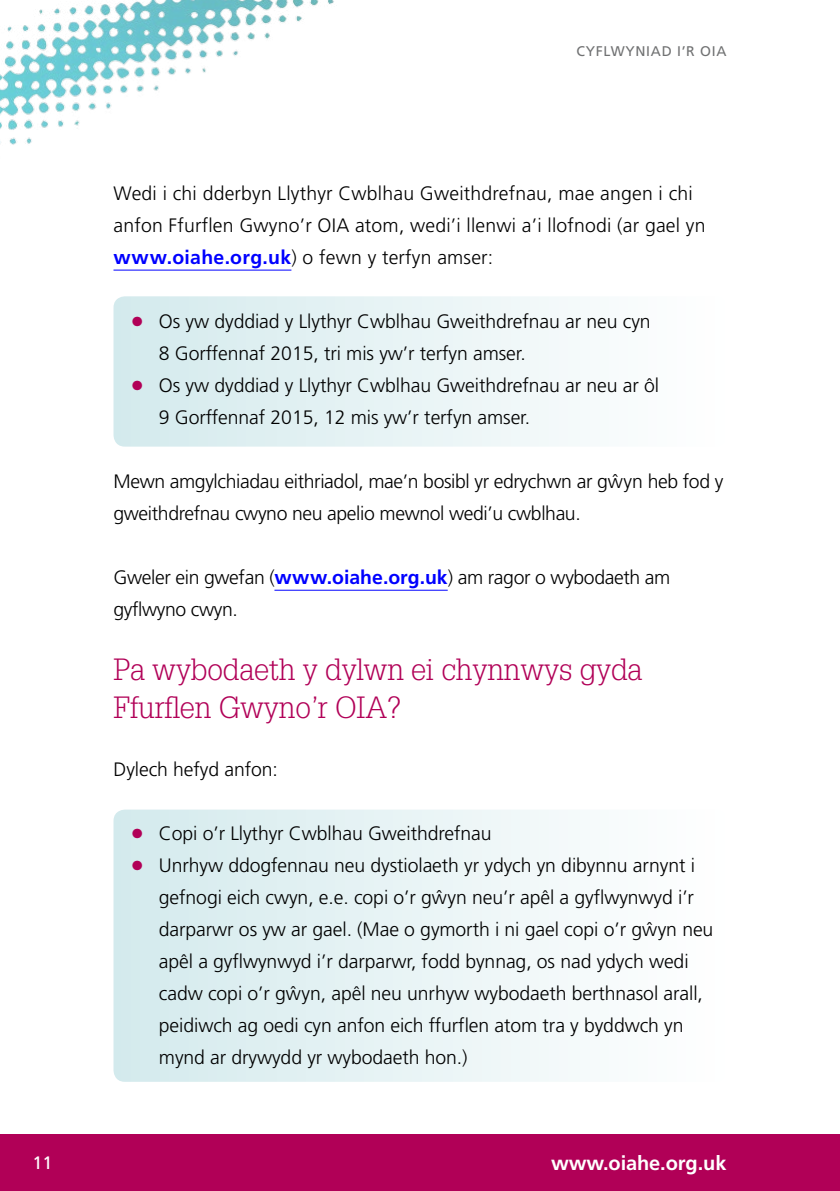
<style>
.page{position:relative;width:840px;height:1191px;background:#fff}
.page>*{position:absolute;margin:0;border:0;box-sizing:border-box;transform-origin:0 0}
.t1{font:300 30px/38px "Glypha";letter-spacing:-.005em;color:#b10057}
.t2{font:700 20px "Frutiger";letter-spacing:-.005em;color:#fff}
.t3{font:300 19.4px/32px "Frutiger";letter-spacing:-.005em;color:#000}
.t4{font:18px "Frutiger";color:#fff}
.t5{font:14px "Frutiger";letter-spacing:.05em;color:#707172}
.s1{font-weight:700;color:#00f}
.s2{font-weight:700;font-size:27.4px;color:#b10057}
</style>
<div class="page">
<img style="left:0;top:0;width:334px;height:145px">
<div style="left:0;top:1134px;width:839px;height:57px;background:#b10057"></div>
<svg style="left:113px;top:809px;width:467px;height:272px"></svg>
<svg style="left:113px;top:296px;width:467px;height:150px"></svg>
<hr style="left:113px;top:270px;width:178px;height:1px;background:#00f">
<hr style="left:274px;top:590px;width:173px;height:1px;background:#00f">
<p class="t5" style="left:576px;top:43px;width:151px">CYFLWYNIAD I’R OIA</p>
<p class="t3" style="left:113px;top:178px;width:593px">Wedi i chi dderbyn Llythyr Cwblhau Gweithdrefnau, mae angen i chi anfon Ffurflen Gwyno’r OIA atom, wedi’i llenwi a’i llofnodi (ar gael yn <span class="s1">www.oiahe.org.uk</span>) o fewn y terfyn amser:</p>
<p class="t3" style="left:159px;top:306px;width:493px;text-indent:-28px"><span class="s2">•</span> Os yw dyddiad y Llythyr Cwblhau Gweithdrefnau ar neu cyn<br>8 Gorffennaf 2015, tri mis yw’r terfyn amser.</p>
<p class="t3" style="left:159px;top:370px;width:501px;text-indent:-28px"><span class="s2">•</span> Os yw dyddiad y Llythyr Cwblhau Gweithdrefnau ar neu ar ôl<br>9 Gorffennaf 2015, 12 mis yw’r terfyn amser.</p>
<p class="t3" style="left:113px;top:466px;width:611px">Mewn amgylchiadau eithriadol, mae’n bosibl yr edrychwn ar gwˆ yn heb fod y gweithdrefnau cwyno neu apelio mewnol wedi’u cwblhau.</p>
<p class="t3" style="left:113px;top:562px;width:558px">Gweler ein gwefan (<span class="s1">www.oiahe.org.uk</span>) am ragor o wybodaeth am gyflwyno cwyn.</p>
<h1 class="t1" style="left:113px;top:651px;width:530px">Pa wybodaeth y dylwn ei chynnwys gyda<br>Ffurflen Gwyno’r OIA?</h1>
<p class="t3" style="left:113px;top:754px;width:166px">Dylech hefyd anfon:</p>
<p class="t3" style="left:130px;top:818px;width:362px"><span class="s2">•</span> Copi o’r Llythyr Cwblhau Gweithdrefnau</p>
<p class="t3" style="left:159px;top:850px;width:555px;text-indent:-28px"><span class="s2">•</span> Unrhyw ddogfennau neu dystiolaeth yr ydych yn dibynnu arnynt i gefnogi eich cwyn, e.e. copi o’r gwˆ yn neu’r apêl a gyflwynwyd i’r darparwr os yw ar gael. (Mae o gymorth i ni gael copi o’r gwˆ yn neu apêl a gyflwynwyd i’r darparwr, fodd bynnag, os nad ydych wedi cadw copi o’r gwˆ yn, apêl neu unrhyw wybodaeth berthnasol arall, peidiwch ag oedi cyn anfon eich ffurflen atom tra y byddwch yn mynd ar drywydd yr wybodaeth hon.)</p>
<p class="t4" style="left:33px;top:1152px;width:22px">11</p>
<p class="t2" style="left:550px;top:1151px;width:177px">www.oiahe.org.uk</p>
</div>
